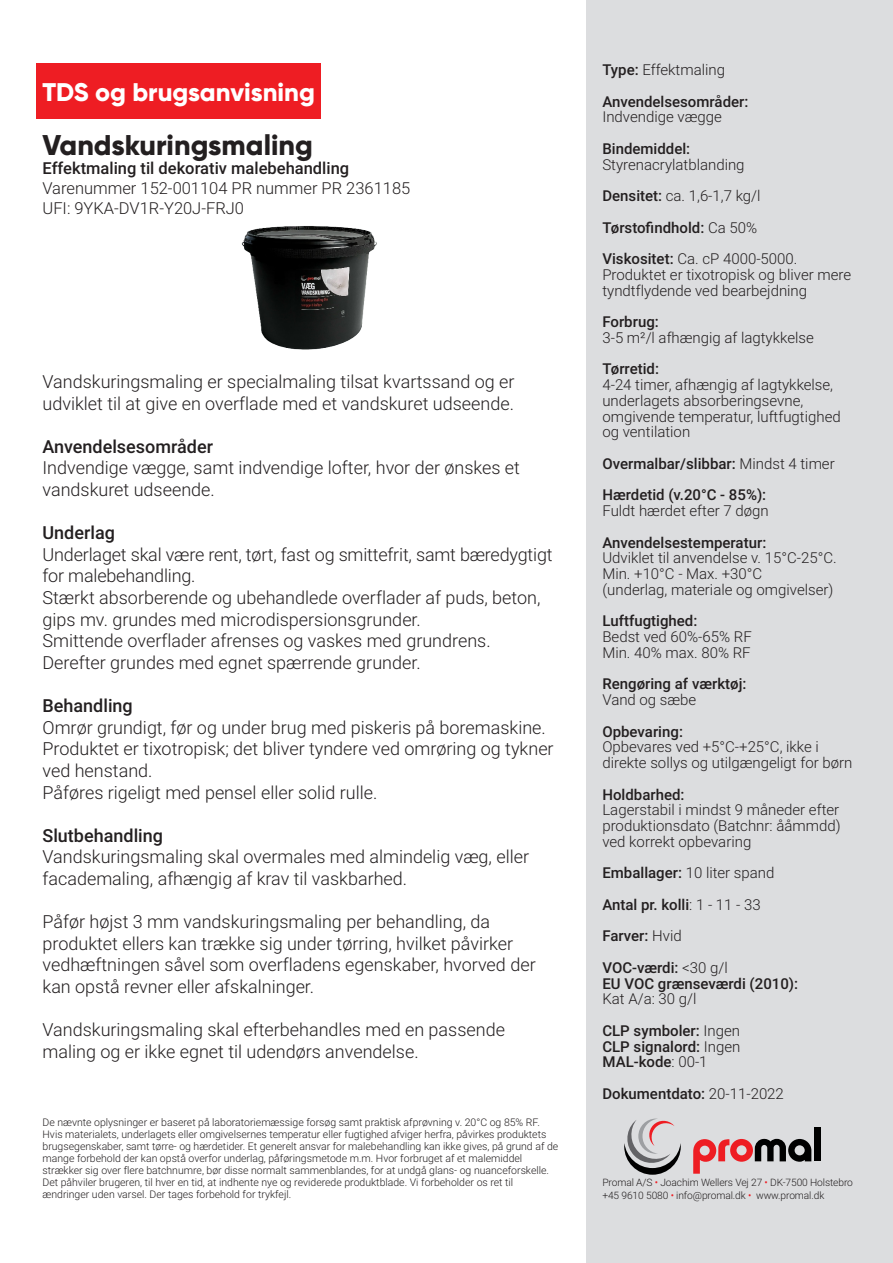
<style>
.page{position:relative;width:893px;height:1263px;background:#fff}
.page>*{position:absolute;margin:0;border:0;box-sizing:border-box;transform-origin:0 0}
.t1{font:800 28.5px "Gilroy";color:#231f20}
.t2{font:800 25.5px "Gilroy";color:#fff}
.t3{font:300 18px/21.6px "Roboto";color:#231f20}
.t4{font:500 18px "Roboto";color:#231f20}
.t5{font:300 16.5px/19.8px "Roboto";color:#231f20}
.t6{font:500 16.5px "Roboto";color:#231f20}
.t7{font:300 15px/15.8px "Roboto";color:#231f20}
.t8{font:500 15px/31.5px "Roboto";color:#231f20}
.t9{font:300 10.5px/12px "Roboto";color:#231f20}
.t10{font:300 10.2px/12.6px "Roboto";letter-spacing:-.01em;color:#231f20}
.s1{font-weight:300}
.s2{font-weight:500}
.s3{color:#ee1d23}
</style>
<div class="page">
<div style="left:587px;top:0;width:306px;height:1263px;background:#dcdddf"></div>
<div style="left:36px;top:64px;width:285px;height:55px;background:#ee1d23"></div>
<svg style="left:693px;top:1139px;width:118px;height:35px"></svg>
<div style="left:814px;top:1127px;width:7px;height:34px;background:#000"></div>
<svg style="left:624px;top:1118px;width:57px;height:57px"></svg>
<img style="left:241px;top:226px;width:136px;height:124px">
<h2 class="t2" style="left:43px;top:76px;width:274px">TDS og brugsanvisning</h2>
<h1 class="t1" style="left:43px;top:127px;width:272px">Vandskuringsmaling</h1>
<p class="t6" style="left:43px;top:157px;width:308px">Effektmaling til dekorativ malebehandling</p>
<p class="t5" style="left:43px;top:178px;width:369px">Varenummer 152-001104 PR nummer PR 2361185<br>UFI: 9YKA-DV1R-Y20J-FRJ0</p>
<p class="t3" style="left:43px;top:370px;width:473px">Vandskuringsmaling er specialmaling tilsat kvartssand og er udviklet til at give en overflade med et vandskuret udseende.</p>
<p class="t4" style="left:43px;top:434px;width:172px">Anvendelsesområder</p>
<p class="t3" style="left:43px;top:457px;width:479px">Indvendige vægge, samt indvendige lofter, hvor der ønskes et vandskuret udseende.</p>
<p class="t4" style="left:43px;top:520px;width:74px">Underlag</p>
<p class="t3" style="left:43px;top:543px;width:512px">Underlaget skal være rent, tørt, fast og smittefrit, samt bæredygtigt for malebehandling.<br>Stærkt absorberende og ubehandlede overflader af puds, beton, gips mv. grundes med microdispersionsgrunder.<br>Smittende overflader afrenses og vaskes med grundrens.<br>Derefter grundes med egnet spærrende grunder.</p>
<p class="t4" style="left:43px;top:693px;width:92px">Behandling</p>
<p class="t3" style="left:43px;top:716px;width:513px">Omrør grundigt, før og under brug med piskeris på boremaskine.<br>Produktet er tixotropisk; det bliver tyndere ved omrøring og tykner ved henstand.<br>Påføres rigeligt med pensel eller solid rulle.</p>
<p class="t4" style="left:43px;top:823px;width:122px">Slutbehandling</p>
<p class="t3" style="left:43px;top:845px;width:488px">Vandskuringsmaling skal overmales med almindelig væg, eller facademaling, afhængig af krav til vaskbarhed.</p>
<p class="t3" style="left:43px;top:910px;width:495px">Påfør højst 3 mm vandskuringsmaling per behandling, da produktet ellers kan trække sig under tørring, hvilket påvirker vedhæftningen såvel som overfladens egenskaber, hvorved der kan opstå revner eller afskalninger.</p>
<p class="t3" style="left:43px;top:1018px;width:464px">Vandskuringsmaling skal efterbehandles med en passende maling og er ikke egnet til udendørs anvendelse.</p>
<p class="t9" style="left:43px;top:1116px;width:517px">De nævnte oplysninger er baseret på laboratoriemæssige forsøg samt praktisk afprøvning v. 20°C og 85% RF.<br>Hvis materialets, underlagets eller omgivelsernes temperatur eller fugtighed afviger herfra, påvirkes produktets brugsegenskaber, samt tørre- og hærdetider. Et generelt ansvar for malebehandling kan ikke gives, på grund af de mange forbehold der kan opstå overfor underlag, påføringsmetode m.m. Hvor forbruget af et malemiddel strækker sig over flere batchnumre, bør disse normalt sammenblandes, for at undgå glans- og nuanceforskelle.<br>Det påhviler brugeren, til hver en tid, at indhente nye og reviderede produktblade. Vi forbeholder os ret til ændringer uden varsel. Der tages forbehold for trykfejl.</p>
<p class="t8" style="left:602px;top:53px;width:148px">Type: <span class="s1">Effektmaling<br></span>Anvendelsesområder:</p>
<p class="t7" style="left:602px;top:109px;width:121px">Indvendige vægge</p>
<p class="t8" style="left:602px;top:132px;width:89px">Bindemiddel:</p>
<p class="t7" style="left:602px;top:148px;width:197px;line-height:31.5px">Styrenacrylatblanding<br><span class="s2">Densitet:</span> ca. 1,6-1,7 kg/l<br><span class="s2">Tørstofindhold:</span> Ca 50%<br><span class="s2">Viskositet:</span> Ca. cP 4000-5000.</p>
<p class="t7" style="left:602px;top:266px;width:250px">Produktet er tixotropisk og bliver mere tyndtflydende ved bearbejdning</p>
<p class="t8" style="left:602px;top:305px;width:58px">Forbrug:</p>
<p class="t7" style="left:602px;top:329px;width:213px">3-5 m²/l afhængig af lagtykkelse</p>
<p class="t8" style="left:602px;top:353px;width:58px">Tørretid:</p>
<p class="t7" style="left:602px;top:376px;width:240px">4-24 timer, afhængig af lagtykkelse, underlagets absorberingsevne, omgivende temperatur, luftfugtighed og ventilation</p>
<p class="t8" style="left:602px;top:447px;width:234px">Overmalbar/slibbar: <span class="s1">Mindst 4 timer<br></span>Hærdetid (v.20°C - 85%):</p>
<p class="t7" style="left:602px;top:502px;width:168px">Fuldt hærdet efter 7 døgn</p>
<p class="t8" style="left:602px;top:526px;width:165px">Anvendelsestemperatur:</p>
<p class="t7" style="left:602px;top:550px;width:236px">Udviklet til anvendelse v. 15°C-25°C.<br>Min. +10°C - Max. +30°C<br>(underlag, materiale og omgivelser)</p>
<p class="t8" style="left:602px;top:605px;width:96px">Luftfugtighed:</p>
<p class="t7" style="left:602px;top:628px;width:151px">Bedst ved 60%-65% RF<br>Min. 40% max. 80% RF</p>
<p class="t8" style="left:602px;top:668px;width:146px">Rengøring af værktøj:</p>
<p class="t7" style="left:602px;top:691px;width:95px">Vand og sæbe</p>
<p class="t8" style="left:602px;top:715px;width:82px">Opbevaring:</p>
<p class="t7" style="left:602px;top:739px;width:251px">Opbevares ved +5°C-+25°C, ikke i direkte sollys og utilgængeligt for børn</p>
<p class="t8" style="left:602px;top:778px;width:84px">Holdbarhed:</p>
<p class="t7" style="left:602px;top:802px;width:240px;text-align:justify">Lagerstabil i mindst 9 måneder efter produktionsdato (Batchnr: ååmmdd) ved korrekt opbevaring</p>
<p class="t8" style="left:602px;top:857px;width:174px">Emballager: <span class="s1">10 liter spand<br></span>Antal pr. kolli<span class="s1">: 1 - 11 - 33<br></span>Farver: <span class="s1">Hvid<br></span>VOC-værdi: <span class="s1">&lt;30 g/l</span></p>
<p class="t8" style="left:602px;top:967px;width:197px">EU VOC grænseværdi (2010):</p>
<p class="t7" style="left:602px;top:983px;width:139px;line-height:31.5px">Kat A/a: 30 g/l<br><span class="s2">CLP symboler:</span> Ingen</p>
<p class="t8" style="left:602px;top:1038px;width:139px;line-height:15.8px">CLP signalord: <span class="s1">Ingen<br></span>MAL-kode<span class="s1">: 00-1</span></p>
<p class="t8" style="left:602px;top:1077px;width:183px">Dokumentdato: <span class="s1">20-11-2022</span></p>
<p class="t10" style="left:602px;top:1175px;width:252px">Promal A/S <span class="s3">•</span> Joachim Wellers Vej 27 <span class="s3">•</span> DK-7500 Holstebro +45 9610 5080 <span class="s3">•</span> info@promal.dk <span class="s3">•</span> www.promal.dk</p>
</div>
